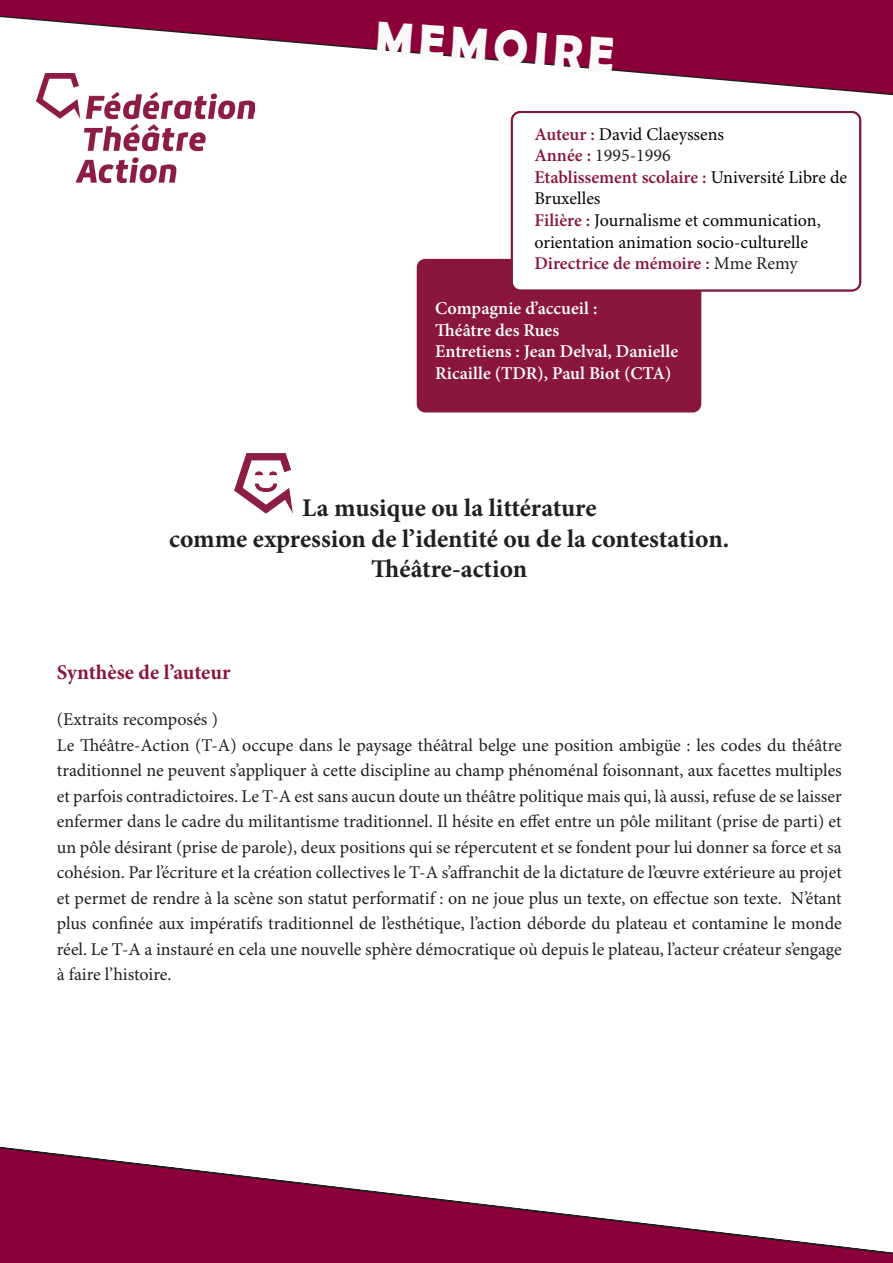
<style>
.page{position:relative;width:893px;height:1263px;background:#fff}
.page>*{position:absolute;margin:0;border:0;box-sizing:border-box;transform-origin:0 0}
.t1{font:700 50.4px "Berlin Sans FB Demi";color:#fafafa;scale:.92 1}
.t2{font:700 25.5px "Minion Pro";letter-spacing:-.005em;color:#231f20}
.t3{font:700 21px "Minion Pro";color:#8a163c}
.t4{font:18px/25.5px "Minion Pro";color:#231f20;text-align:justify}
.t5{font:18px/21.6px "Minion Pro";color:#040503}
.t6{font:600 18px/21.6px "Minion Pro";color:#fff}
.t7{font:600 18px "Minion Pro";color:#8a163b}
.s1{font-weight:600;color:#8a163b}
.s2{font-weight:400;color:#231f20}
</style>
<div class="page">
<div style="left:417px;top:259px;width:284px;height:153px;background:#8a163b;border-radius:9px"></div>
<svg style="left:0;top:0;width:893px;height:96px"></svg>
<div style="left:512px;top:112px;width:348px;height:179px;background:#fff;border-radius:9px"></div>
<div style="left:512px;top:112px;width:348px;height:178px;border:1px solid #8a163b;border-radius:8px"></div>
<img style="left:235px;top:453px;width:58px;height:61px">
<img style="left:37px;top:73px;width:217px;height:109px">
<svg style="left:0;top:1146px;width:893px;height:117px"></svg>
<p class="t1" style="left:378px;top:10px;width:261px;rotate:4deg">MEMOIRE</p>
<p class="t5" style="left:534px;top:124px;width:191px"><span class="s1">Auteur :</span> David Claeyssens</p>
<p class="t4" style="left:534px;top:143px;width:138px"><span class="s1">Année :</span> 1995-1996</p>
<p class="t5" style="left:534px;top:167px;width:314px"><span class="s1">Etablissement scolaire :</span> Université Libre de<br>Bruxelles</p>
<p class="t5" style="left:534px;top:210px;width:288px"><span class="s1">Filière :</span> Journalisme et communication, orientation animation socio-culturelle</p>
<p class="t7" style="left:534px;top:251px;width:265px">Directrice de mémoire : <span class="s2">Mme Remy</span></p>
<p class="t6" style="left:435px;top:297px;width:164px">Compagnie d’accueil :</p>
<p class="t6" style="left:435px;top:319px;width:126px">Théâtre des Rues</p>
<p class="t6" style="left:435px;top:340px;width:245px">Entretiens : Jean Delval, Danielle<br>Ricaille (TDR), Paul Biot (CTA)</p>
<p class="t2" style="left:302px;top:490px;width:296px">La musique ou la littérature</p>
<p class="t2" style="left:169px;top:521px;width:562px">comme expression de l’identité ou de la contestation.</p>
<p class="t2" style="left:371px;top:551px;width:158px">Théâtre-action</p>
<p class="t3" style="left:57px;top:658px;width:175px">Synthèse de l’auteur</p>
<p class="t4" style="left:57px;top:708px;width:163px">(Extraits recomposés )</p>
<p class="t4" style="left:57px;top:733px;width:786px">Le Théâtre-Action (T-A) occupe dans le paysage théâtral belge une position ambigüe : les codes du théâtre traditionnel ne peuvent s’appliquer à cette discipline au champ phénoménal foisonnant, aux facettes multiples et parfois contradictoires. Le T-A est sans aucun doute un théâtre politique mais qui, là aussi, refuse de se laisser enfermer dans le cadre du militantisme traditionnel. Il hésite en effet entre un pôle militant (prise de parti) et un pôle désirant (prise de parole), deux positions qui se répercutent et se fondent pour lui donner sa force et sa cohésion. Par l’écriture et la création collectives le T-A s’affranchit de la dictature de l’œuvre extérieure au projet et permet de rendre à la scène son statut performatif : on ne joue plus un texte, on effectue son texte. N’étant plus confinée aux impératifs traditionnel de l’esthétique, l’action déborde du plateau et contamine le monde réel. Le T-A a instauré en cela une nouvelle sphère démocratique où depuis le plateau, l’acteur créateur s’engage à faire l’histoire.</p>
</div>
